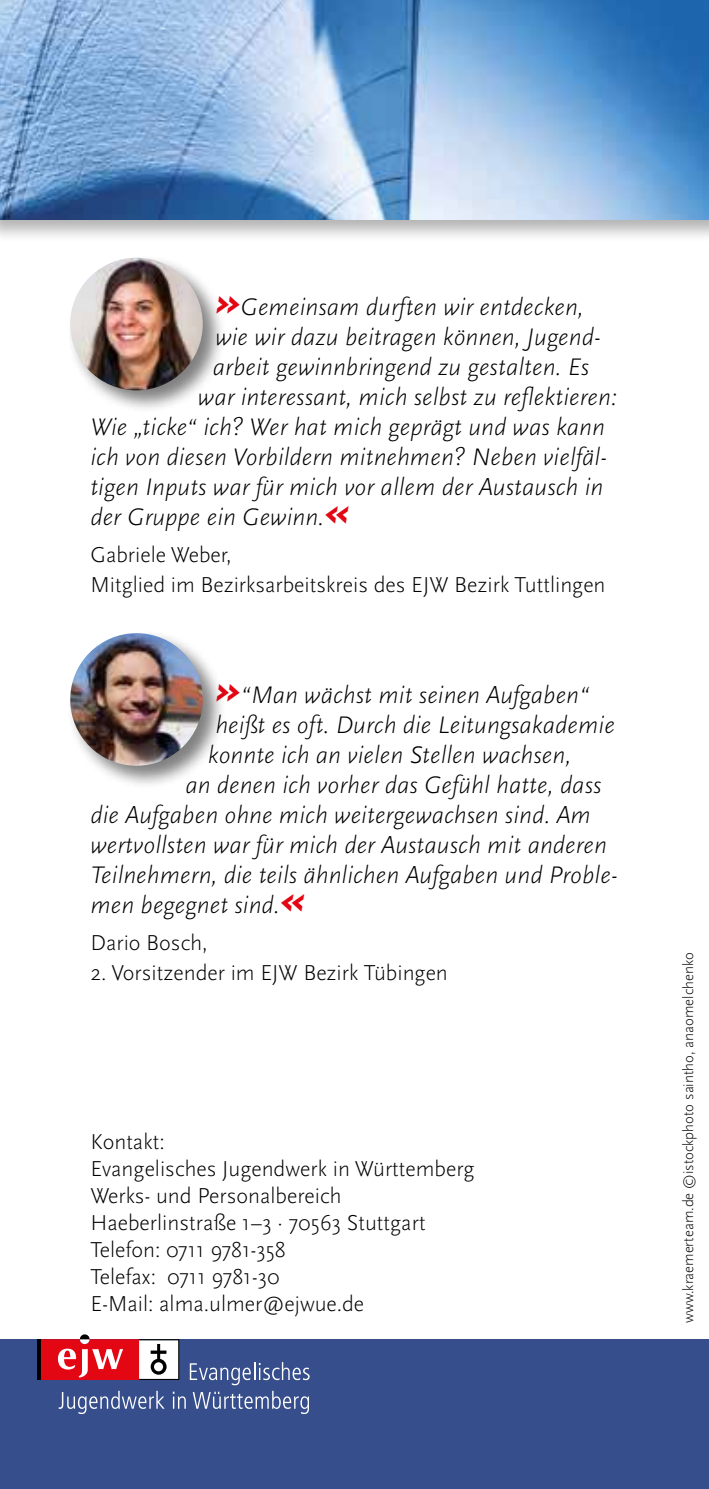
<style>
.page{position:relative;width:709px;height:1489px;background:#fff}
.page>*{position:absolute;margin:0;border:0;box-sizing:border-box;transform-origin:0 0}
.t1{font:italic 300 25px "Scala Sans OT";color:#000}
.t2{font:300 22.5px/27px "Scala Sans OT";color:#000}
.t3{font:300 15px "Scala Sans OT";color:#000}
.s1{font-weight:700;font-size:45px;color:#e30613}
</style>
<div class="page">
<div style="left:0;top:1339px;width:709px;height:149px;background:#374e8c"></div>
<div style="left:0;top:0;width:709px;height:243px;background:#000;opacity:.3"></div>
<img style="left:0;top:0;width:709px;height:220px">
<hr style="left:38px;top:1339px;width:3px;height:40px;background:#000">
<svg style="left:41px;top:1334px;width:269px;height:79px"></svg>
<div style="left:66px;top:254px;width:160px;height:159px;background:#000;opacity:.5"></div>
<img style="left:70px;top:258px;width:133px;height:132px;border-radius:66px">
<div style="left:66px;top:629px;width:160px;height:159px;background:#000;opacity:.5"></div>
<img style="left:70px;top:633px;width:133px;height:132px;border-radius:66px">
<p class="t1" style="left:215px;top:293px;width:370px"><span class="s1">»</span>Gemeinsam durften wir entdecken,</p>
<p class="t1" style="left:215px;top:323px;width:387px">wie wir dazu beitragen können, Jugend-</p>
<p class="t1" style="left:213px;top:353px;width:378px">arbeit gewinnbringend zu gestalten. Es</p>
<p class="t1" style="left:198px;top:383px;width:420px">war interessant, mich selbst zu reflektieren:</p>
<p class="t1" style="left:90px;top:413px;width:516px">Wie „ticke“ ich? Wer hat mich geprägt und was kann</p>
<p class="t1" style="left:90px;top:443px;width:518px">ich von diesen Vorbildern mitnehmen? Neben vielfäl-</p>
<p class="t1" style="left:90px;top:473px;width:514px">tigen Inputs war für mich vor allem der Austausch in</p>
<p class="t1" style="left:90px;top:503px;width:260px">der Gruppe ein Gewinn.<span class="s1">«</span></p>
<p class="t2" style="left:90px;top:540px;width:516px;line-height:30px">Gabriele Weber,<br>Mitglied im Bezirksarbeitskreis des EJW Bezirk Tuttlingen</p>
<p class="t1" style="left:215px;top:681px;width:376px"><span class="s1">»</span>“Man wächst mit seinen Aufgaben“</p>
<p class="t1" style="left:215px;top:711px;width:401px">heißt es oft. Durch die Leitungsakademie</p>
<p class="t1" style="left:208px;top:741px;width:365px">konnte ich an vielen Stellen wachsen,</p>
<p class="t1" style="left:185px;top:771px;width:417px">an denen ich vorher das Gefühl hatte, dass</p>
<p class="t1" style="left:90px;top:801px;width:502px">die Aufgaben ohne mich weitergewachsen sind. Am</p>
<p class="t1" style="left:90px;top:831px;width:518px">wertvollsten war für mich der Austausch mit anderen</p>
<p class="t1" style="left:90px;top:861px;width:528px">Teilnehmern, die teils ähnlichen Aufgaben und Proble-</p>
<p class="t1" style="left:90px;top:891px;width:216px">men begegnet sind.<span class="s1">«</span></p>
<p class="t2" style="left:90px;top:929px;width:119px">Dario Bosch,</p>
<p class="t2" style="left:90px;top:959px;width:359px">2. Vorsitzender im EJW Bezirk Tübingen</p>
<p class="t2" style="left:90px;top:1128px;width:386px">Kontakt:<br>Evangelisches Jugendwerk in Württemberg<br>Werks- und Personalbereich<br>Haeberlinstraße 1–3 · 70563 Stuttgart<br>Telefon: 0711 9781-358<br>Telefax: 0711 9781-30<br>E-Mail: alma.ulmer@ejwue.de</p>
<p class="t3" style="left:680px;top:1322px;width:372px;rotate:-90deg">www.kraemerteam.de ©istockphoto saintho, anaomelchenko</p>
</div>
